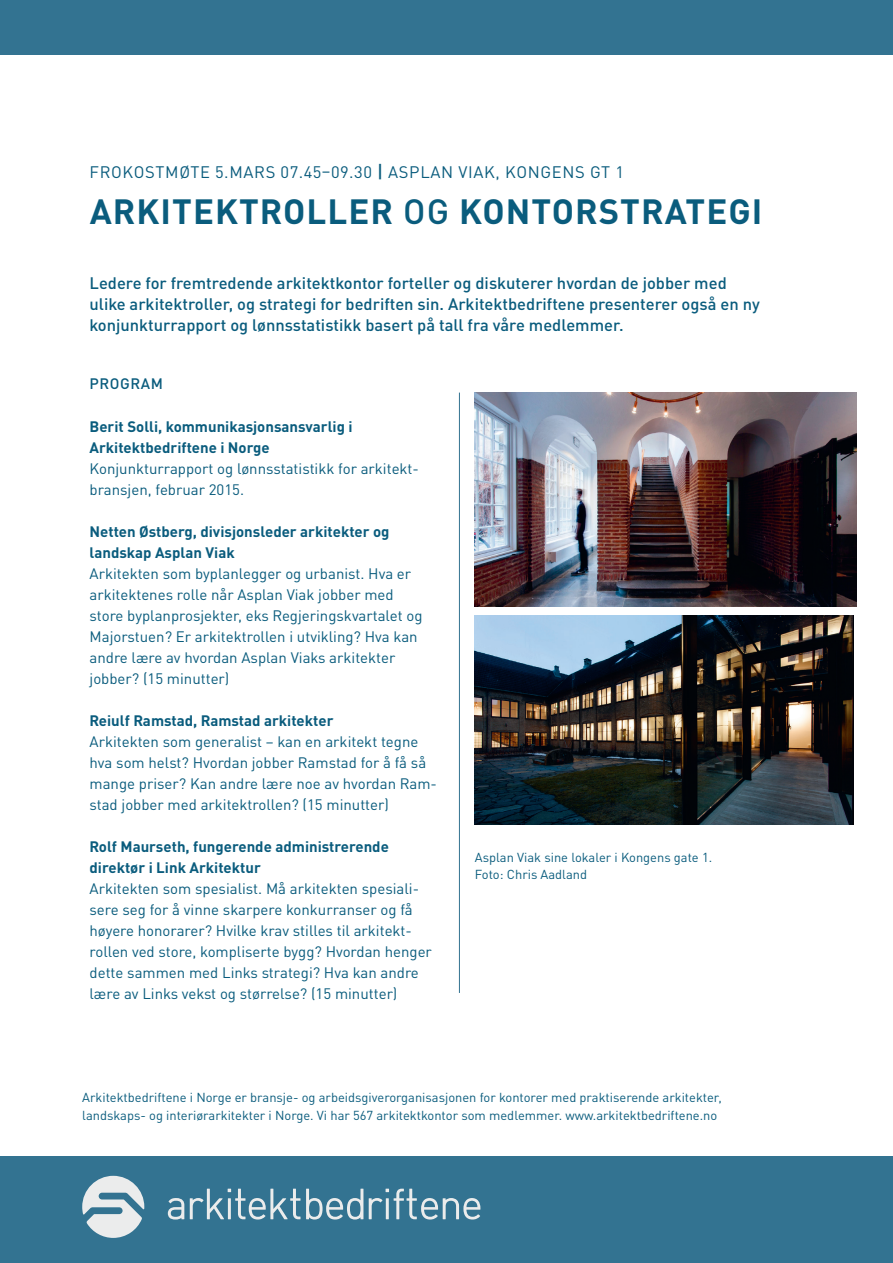
<style>
.page{position:relative;width:893px;height:1263px;background:#fff}
.page>*{position:absolute;margin:0;border:0;box-sizing:border-box;transform-origin:0 0}
.t1{font:700 34.65px "DINOT";letter-spacing:.03em;color:#0a5c7d}
.t2{font:500 16.5px/21px "DINOT";color:#0a5c7d}
.t3{font:16.5px "DINOT";letter-spacing:.04em;color:#0a5c7d}
.t4{font:15px/21px "DINOT";color:#0a5c7d}
.t5{font:700 15px/21px "DINOT";color:#0a5c7d}
.t6{font:500 15px "DINOT";letter-spacing:.04em;color:#0a5c7d}
.t7{font:12.9px/17.4px "DINOT";color:#0a5c7d}
.s1{font-weight:500;font-size:18px}
.s2{font-weight:500}
</style>
<div class="page">
<div style="left:0;top:0;width:893px;height:54px;background:#337391"></div>
<div style="left:0;top:1157px;width:893px;height:106px;background:#337391"></div>
<svg style="left:82px;top:1176px;width:62px;height:62px"></svg>
<svg style="left:168px;top:1189px;width:312px;height:30px"></svg>
<img style="left:475px;top:615px;width:378px;height:210px">
<img style="left:475px;top:393px;width:381px;height:214px">
<hr style="left:459px;top:393px;width:1px;height:600px;background:#337391">
<p class="t3" style="left:90px;top:162px;width:536px">FROKOSTMØTE 5.MARS 07.45–09.30 <span class="s1">|</span> ASPLAN VIAK, KONGENS GT 1</p>
<h1 class="t1" style="left:90px;top:188px;width:674px">ARKITEKTROLLER <span class="s2">OG</span> KONTORSTRATEGI</h1>
<p class="t2" style="left:90px;top:272px;width:672px">Ledere for fremtredende arkitektkontor forteller og diskuterer hvordan de jobber med ulike arkitektroller, og strategi for bedriften sin. Arkitektbedriftene presenterer også en ny konjunkturrapport og lønnsstatistikk basert på tall fra våre medlemmer.</p>
<p class="t6" style="left:90px;top:374px;width:75px">PROGRAM</p>
<p class="t5" style="left:90px;top:415px;width:265px">Berit Solli, kommunikasjonsansvarlig i<br>Arkitektbedriftene i Norge</p>
<p class="t4" style="left:90px;top:457px;width:331px">Konjunkturrapport og lønnsstatistikk for arkitekt&shy;bransjen, februar 2015.</p>
<p class="t5" style="left:90px;top:520px;width:302px">Netten Østberg, divisjonsleder arkitekter og landskap Asplan Viak</p>
<p class="t4" style="left:90px;top:562px;width:335px">Arkitekten som byplanlegger og urbanist. Hva er arkitektenes rolle når Asplan Viak jobber med store byplanprosjekter, eks Regjeringskvartalet og Majorstuen? Er arkitektrollen i utvikling? Hva kan andre lære av hvordan Asplan Viaks arkitekter jobber? (15 minutter)</p>
<p class="t5" style="left:90px;top:709px;width:245px">Reiulf Ramstad, Ramstad arkitekter</p>
<p class="t4" style="left:90px;top:730px;width:349px">Arkitekten som generalist – kan en arkitekt tegne hva som helst? Hvordan jobber Ramstad for å få så mange priser? Kan andre lære noe av hvordan Ram&shy;stad jobber med arkitektrollen? (15 minutter)</p>
<p class="t5" style="left:90px;top:835px;width:301px">Rolf Maurseth, fungerende administrerende direktør i Link Arkitektur</p>
<p class="t4" style="left:90px;top:877px;width:344px">Arkitekten som spesialist. Må arkitekten spesiali&shy;sere seg for å vinne skarpere konkurranser og få høyere honorarer? Hvilke krav stilles til arkitekt&shy;rollen ved store, kompliserte bygg? Hvordan henger dette sammen med Links strategi? Hva kan andre lære av Links vekst og størrelse? (15 minutter)</p>
<p class="t7" style="left:475px;top:848px;width:239px">Asplan Viak sine lokaler i Kongens gate 1.<br>Foto: Chris Aadland</p>
<p class="t7" style="left:82px;top:1088px;width:641px">Arkitektbedriftene i Norge er bransje- og arbeidsgiverorganisasjonen for kontorer med praktiserende arkitekter, landskaps- og interiørarkitekter i Norge. Vi har 567 arkitektkontor som medlemmer. www.arkitektbedriftene.no</p>
</div>
